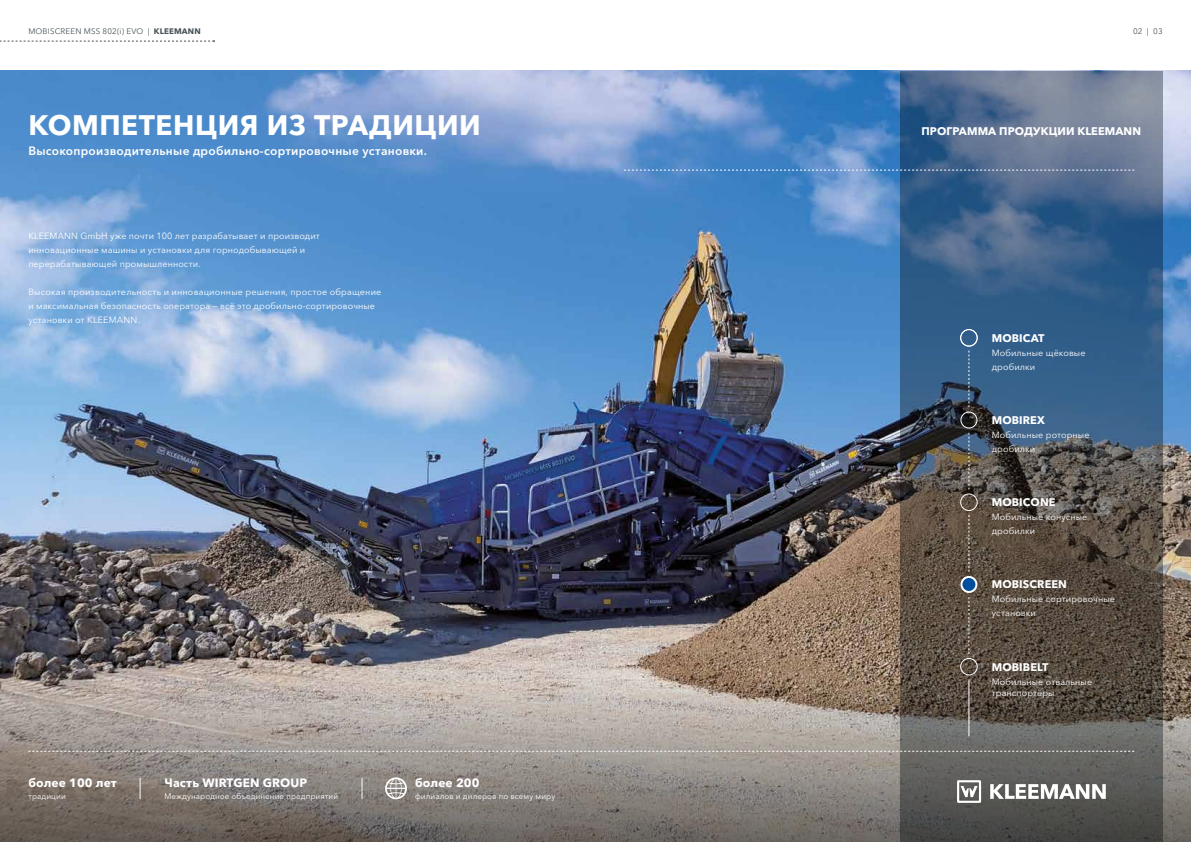
<style>
.page{position:relative;width:1191px;height:842px;background:#fff}
.page>*{position:absolute;margin:0;border:0;box-sizing:border-box;transform-origin:0 0}
.t1{font:700 28px "Avenir Next Cyr";letter-spacing:.02em;color:#fff}
.t2{font:600 12px "Avenir Next Cyr";letter-spacing:.02em;color:#fff}
.t3{font:700 12px "Avenir Next Cyr";letter-spacing:.01em;color:#fff}
.t4{font:700 11px "Avenir Next Cyr";letter-spacing:.01em;color:#fff}
.t5{font:9px/14px "Avenir Next Cyr";letter-spacing:.01em;color:#fff}
.t6{font:8px "Avenir Next Cyr";letter-spacing:.01em;color:#fff}
.t7{font:8px "Avenir Next Cyr";letter-spacing:.02em;color:#485358}
.s1{font-weight:700}
</style>
<div class="page">
<img style="left:0;top:71px;width:1191px;height:611px">
<svg style="left:900px;top:71px;width:262px;height:611px;background:#4b5b6e"></svg>
<svg style="left:0;top:682px;width:1191px;height:160px;background:#88817b"></svg>
<svg style="left:0;top:40px;width:215px;height:2px"></svg>
<svg style="left:624px;top:170px;width:510px;height:1px"></svg>
<svg style="left:990px;top:784px;width:115px;height:15px"></svg>
<svg style="left:957px;top:780px;width:24px;height:23px"></svg>
<svg style="left:28px;top:751px;width:1106px;height:1px"></svg>
<svg style="left:968px;top:515px;width:1px;height:57px"></svg>
<svg style="left:968px;top:433px;width:1px;height:56px"></svg>
<svg style="left:968px;top:351px;width:1px;height:56px"></svg>
<svg style="left:968px;top:597px;width:1px;height:57px"></svg>
<hr style="left:968px;top:679px;width:1px;height:57px;background:#fff">
<div style="left:960px;top:658px;width:17px;height:17px;border:1px solid #fff;border-radius:50%"></div>
<div style="left:960px;top:412px;width:17px;height:16px;border:1px solid #fff;border-radius:50%"></div>
<svg style="left:140px;top:778px;width:1px;height:21px"></svg>
<svg style="left:361px;top:778px;width:1px;height:21px"></svg>
<svg style="left:385px;top:777px;width:22px;height:22px"></svg>
<div style="left:960px;top:329px;width:17px;height:17px;border:1px solid #fff;border-radius:50%"></div>
<div style="left:960px;top:494px;width:17px;height:17px;border:1px solid #fff;border-radius:50%"></div>
<div style="left:961px;top:577px;width:15px;height:15px;background:#004f9f;border-radius:50%"></div>
<div style="left:960px;top:576px;width:17px;height:17px;border:2px solid #fff;border-radius:50%"></div>
<p class="t7" style="left:28px;top:27px;width:174px">MOBISCREEN MSS 802(i) EVO | <span class="s1">KLEEMANN</span></p>
<p class="t7" style="left:1133px;top:27px;width:31px">02 | 03</p>
<h1 class="t1" style="left:28px;top:108px;width:454px">КОМПЕТЕНЦИЯ ИЗ ТРАДИЦИИ</h1>
<h2 class="t2" style="left:28px;top:143px;width:400px">Высокопроизводительные дробильно-сортировочные установки.</h2>
<p class="t5" style="left:28px;top:229px;width:293px">KLEEMANN GmbH уже почти 100 лет разрабатывает и производит инновационные машины и установки для горнодобывающей и перерабатывающей промышленности.</p>
<p class="t5" style="left:28px;top:285px;width:354px">Высокая производительность и инновационные решения, простое обращение и максимальная безопасность оператора — всё это дробильно-сортировочные установки от KLEEMANN.</p>
<h2 class="t3" style="left:28px;top:775px;width:90px">более 100 лет</h2>
<p class="t6" style="left:28px;top:791px;width:39px">традиции</p>
<h2 class="t3" style="left:164px;top:775px;width:144px">Часть WIRTGEN GROUP</h2>
<p class="t6" style="left:164px;top:791px;width:175px">Международное объединение предприятий</p>
<h2 class="t3" style="left:415px;top:775px;width:66px">более 200</h2>
<p class="t6" style="left:415px;top:791px;width:142px">филиалов и дилеров по всему миру</p>
<p class="t4" style="left:921px;top:124px;width:221px">ПРОГРАММА ПРОДУКЦИИ KLEEMANN</p>
<p class="t4" style="left:991px;top:331px;width:54px">MOBICAT</p>
<p class="t5" style="left:991px;top:346px;width:95px">Мобильные щёковые дробилки</p>
<p class="t4" style="left:991px;top:413px;width:55px">MOBIREX</p>
<p class="t5" style="left:991px;top:428px;width:99px">Мобильные роторные дробилки</p>
<p class="t4" style="left:991px;top:496px;width:65px">MOBICONE</p>
<p class="t5" style="left:991px;top:510px;width:97px">Мобильные конусные дробилки</p>
<p class="t4" style="left:991px;top:578px;width:77px">MOBISCREEN</p>
<p class="t5" style="left:991px;top:592px;width:125px">Мобильные сортировочные установки</p>
<p class="t4" style="left:991px;top:660px;width:58px">MOBIBELT</p>
<p class="t5" style="left:991px;top:676px;width:102px;line-height:11px">Мобильные отвальные транспортёры</p>
</div>
